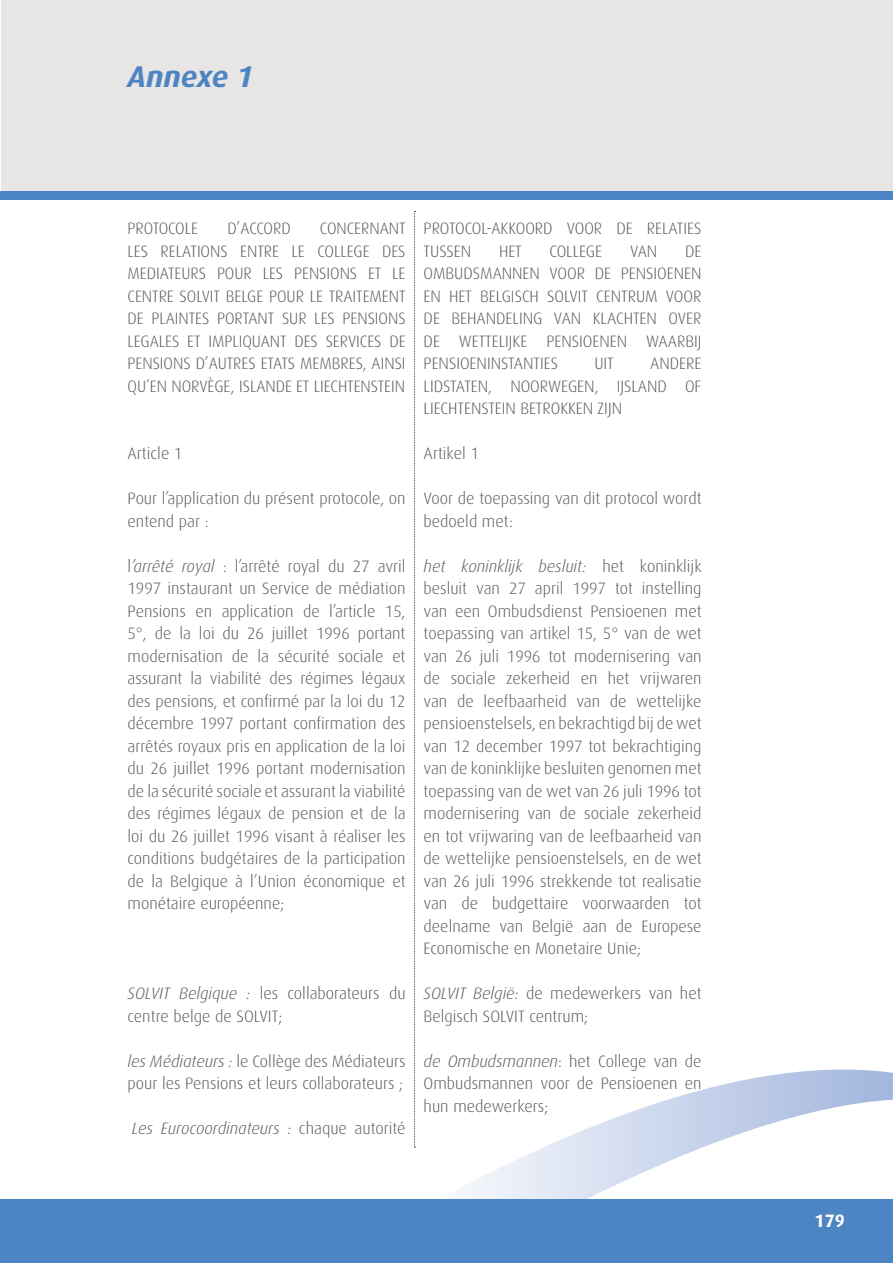
<style>
.page{position:relative;width:893px;height:1263px;background:#fff}
.page>*{position:absolute;margin:0;border:0;box-sizing:border-box;transform-origin:0 0}
.platte_tekst{font:italic 700 30px "Dax";color:#4d84c4}
.t1{font:700 18px "Dax";color:#fff}
.Body_Text_2{font:300 16.5px/22.5px "Dax";color:#57585a;text-align:justify}
.Heading_3{font:300 16.5px/22.5px "Dax";letter-spacing:-.005em;color:#57585a;text-align:justify}
.t2{font:italic 300 16.5px "Dax";color:#57585a}
.s1{font-style:italic}
.s2{font-style:normal}
</style>
<div class="page">
<svg style="left:455px;top:1069px;width:438px;height:130px"></svg>
<div style="left:0;top:1199px;width:893px;height:64px;background:#4d84c4"></div>
<div style="left:1px;top:0;width:892px;height:200px;background:#e8e6e4"></div>
<div style="left:0;top:191px;width:893px;height:9px;background:#4d84c4"></div>
<svg style="left:414px;top:211px;width:2px;height:937px"></svg>
<p class="platte_tekst" style="left:128px;top:60px;width:128px">Annexe 1</p>
<p class="Heading_3" style="left:128px;top:217px;width:72px">PROTOCOLE</p>
<p class="Heading_3" style="left:227px;top:217px;width:65px">D’ACCORD</p>
<p class="Heading_3" style="left:128px;top:217px;width:280px;text-indent:192px">CONCERNANT LES RELATIONS ENTRE LE COLLEGE DES MEDIATEURS POUR LES PENSIONS ET LE CENTRE SOLVIT BELGE POUR LE TRAITEMENT DE PLAINTES PORTANT SUR LES PENSIONS LEGALES ET IMPLIQUANT DES SERVICES DE PENSIONS D’AUTRES ETATS MEMBRES, AINSI QU’EN NORVÈGE, ISLANDE ET LIECHTENSTEIN</p>
<p class="Body_Text_2" style="left:128px;top:442px;width:56px">Article 1</p>
<p class="Body_Text_2" style="left:128px;top:487px;width:280px">Pour l’application du présent protocole, on entend par :</p>
<p class="Body_Text_2" style="left:128px;top:555px;width:280px">l<span class="s1">’arrêté royal</span> : l’arrêté royal du 27 avril 1997 instaurant un Service de médiation Pensions en application de l’article 15, 5°, de la loi du 26 juillet 1996 portant modernisation de la sécurité sociale et assurant la viabilité des régimes légaux des pensions, et confirmé par la loi du 12 décembre 1997 portant confirmation des arrêtés royaux pris en application de la loi du 26 juillet 1996 portant modernisation de la sécurité sociale et assurant la viabilité des régimes légaux de pension et de la loi du 26 juillet 1996 visant à réaliser les conditions budgétaires de la participation de la Belgique à l’Union économique et monétaire européenne;</p>
<p class="Body_Text_2" style="left:128px;top:982px;width:279px"><span class="s1">SOLVIT Belgique :</span> les collaborateurs du centre belge de SOLVIT;</p>
<p class="Body_Text_2" style="left:128px;top:1050px;width:279px"><span class="s1">les Médiateurs :</span> le Collège des Médiateurs pour les Pensions et leurs collaborateurs ;</p>
<p class="t2" style="left:132px;top:1119px;width:275px">Les Eurocoordinateurs : <span class="s2">chaque autorité</span></p>
<p class="Body_Text_2" style="left:424px;top:217px;width:279px">PROTOCOL-AKKOORD VOOR DE RELATIES</p>
<p class="Body_Text_2" style="left:424px;top:240px;width:49px">TUSSEN</p>
<p class="Body_Text_2" style="left:499px;top:240px;width:24px">HET</p>
<p class="Body_Text_2" style="left:549px;top:240px;width:54px">COLLEGE</p>
<p class="Body_Text_2" style="left:630px;top:240px;width:29px">VAN</p>
<p class="Body_Text_2" style="left:424px;top:240px;width:279px;text-indent:262px">DE OMBUDSMANNEN VOOR DE PENSIOENEN EN HET BELGISCH SOLVIT CENTRUM VOOR DE BEHANDELING VAN KLACHTEN OVER DE WETTELIJKE PENSIOENEN WAARBIJ PENSIOENINSTANTIES</p>
<p class="Body_Text_2" style="left:424px;top:352px;width:279px;text-indent:227px">ANDERE LIDSTATEN, NOORWEGEN, IJSLAND OF LIECHTENSTEIN BETROKKEN ZIJN</p>
<p class="Body_Text_2" style="left:424px;top:442px;width:57px">Artikel 1</p>
<p class="Body_Text_2" style="left:424px;top:487px;width:280px">Voor de toepassing van dit protocol wordt bedoeld met:</p>
<p class="Body_Text_2" style="left:424px;top:555px;width:280px"><span class="s1">het koninklijk besluit:</span> het koninklijk besluit van 27 april 1997 tot instelling van een Ombudsdienst Pensioenen met toepassing van artikel 15, 5° van de wet van 26 juli 1996 tot modernisering van de sociale zekerheid en het vrijwaren van de leefbaarheid van de wettelijke pensioenstelsels, en bekrachtigd bij de wet van 12 december 1997 tot bekrachtiging van de koninklijke besluiten genomen met toepassing van de wet van 26 juli 1996 tot modernisering van de sociale zekerheid en tot vrijwaring van de leefbaarheid van de wettelijke pensioenstelsels, en de wet van 26 juli 1996 strekkende tot realisatie van de budgettaire voorwaarden tot deelname van België aan de Europese Economische en Monetaire Unie;</p>
<p class="Body_Text_2" style="left:424px;top:982px;width:280px"><span class="s1">SOLVIT België:</span> de medewerkers van het<br>Belgisch SOLVIT centrum;</p>
<p class="Body_Text_2" style="left:424px;top:1050px;width:280px"><span class="s1">de Ombudsmannen</span>: het College van de Ombudsmannen voor de Pensioenen en hun medewerkers;</p>
<p class="Body_Text_2" style="left:594px;top:352px;width:21px">UIT</p>
<p class="t1" style="left:814px;top:1210px;width:32px">179</p>
</div>
